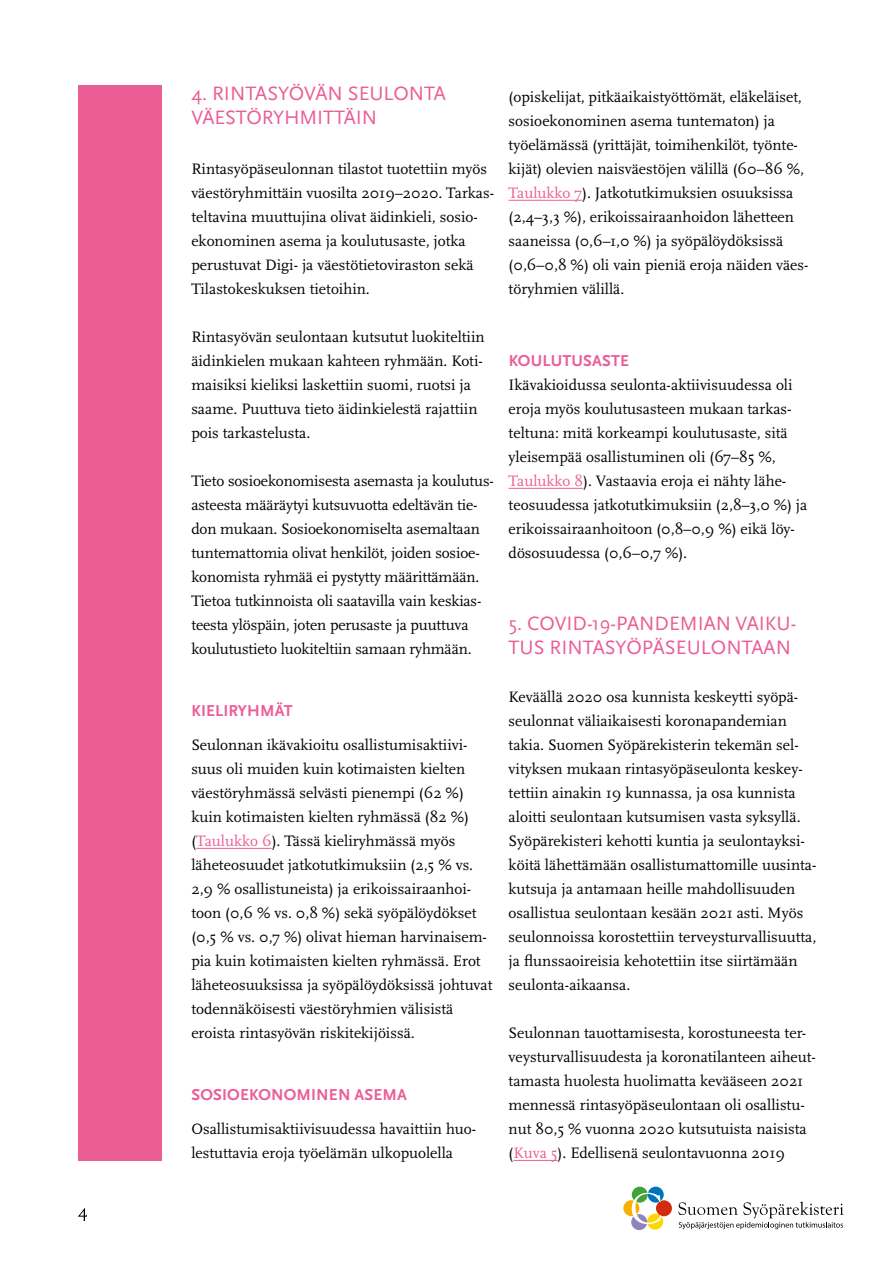
<style>
.page{position:relative;width:893px;height:1263px;background:#fff}
.page>*{position:absolute;margin:0;border:0;box-sizing:border-box;transform-origin:0 0}
.t1{font:20.25px/24px "Scala Sans Pro";color:#eb5d95}
.t2{font:700 16.5px "Scala Sans Pro";letter-spacing:.01em;color:#eb5d95}
.t3{font:15.75px/24px "Scala Pro";color:#000}
.s1{color:#eb5d95}
</style>
<div class="page">
<div style="left:647px;top:1213px;width:16px;height:16px;background:#ffd700;border-radius:50%"></div>
<div style="left:656px;top:1200px;width:16px;height:16px;background:#d32b0f;border-radius:50%"></div>
<div style="left:648px;top:1187px;width:16px;height:15px;background:#0075be;border-radius:50%"></div>
<div style="left:632px;top:1187px;width:16px;height:15px;background:#3fa435;border-radius:50%"></div>
<svg style="left:623px;top:1200px;width:16px;height:16px"></svg>
<div style="left:631px;top:1214px;width:16px;height:16px;background:#9184bd;border-radius:50%"></div>
<svg style="left:632px;top:1193px;width:29px;height:31px"></svg>
<svg style="left:678px;top:1201px;width:166px;height:28px"></svg>
<div style="left:78px;top:85px;width:84px;height:1076px;background:#eb5d95"></div>
<hr style="left:196px;top:848px;width:76px;height:1px;background:#eb5d95">
<hr style="left:509px;top:200px;width:73px;height:1px;background:#eb5d95">
<hr style="left:509px;top:488px;width:74px;height:1px;background:#eb5d95">
<hr style="left:513px;top:1160px;width:45px;height:1px;background:#eb5d95">
<svg style="left:78px;top:1208px;width:9px;height:13px"></svg>
<p class="t1" style="left:191px;top:81px;width:256px">4. RINTASYÖVÄN SEULONTA<br>VÄESTÖRYHMITTÄIN</p>
<p class="t3" style="left:191px;top:157px;width:304px">Rintasyöpäseulonnan tilastot tuotettiin myös väestöryhmittäin vuosilta 2019–2020. Tarkas&shy;teltavina muuttujina olivat äidinkieli, sosio&shy;ekonominen asema ja koulutusaste, jotka perustuvat Digi- ja väestötietoviraston sekä Tilastokeskuksen tietoihin.</p>
<p class="t3" style="left:191px;top:325px;width:295px">Rintasyövän seulontaan kutsutut luokiteltiin äidinkielen mukaan kahteen ryhmään. Koti&shy;maisiksi kieliksi laskettiin suomi, ruotsi ja saame. Puuttuva tieto äidinkielestä rajattiin pois tarkastelusta.</p>
<p class="t3" style="left:191px;top:469px;width:304px">Tieto sosioekonomisesta asemasta ja koulutus&shy;asteesta määräytyi kutsuvuotta edeltävän tie&shy;don mukaan. Sosioekonomiselta asemaltaan tuntemattomia olivat henkilöt, joiden sosioe&shy;konomista ryhmää ei pystytty määrittämään.<br>Tietoa tutkinnoista oli saatavilla vain keskias&shy;teesta ylöspäin, joten perusaste ja puuttuva koulutustieto luokiteltiin samaan ryhmään.</p>
<p class="t2" style="left:191px;top:701px;width:103px">KIELIRYHMÄT</p>
<p class="t3" style="left:191px;top:733px;width:303px">Seulonnan ikävakioitu osallistumisaktiivi&shy;suus oli muiden kuin kotimaisten kielten väestöryhmässä selvästi pienempi (62 %) kuin kotimaisten kielten ryhmässä (82 %) (<span class="s1">Taulukko 6</span>). Tässä kieliryhmässä myös läheteosuudet jatkotutkimuksiin (2,5 % vs.<br>2,9 % osallistuneista) ja erikoissairaanhoi&shy;toon (0,6 % vs. 0,8 %) sekä syöpälöydökset (0,5 % vs. 0,7 %) olivat hieman harvinaisem&shy;pia kuin kotimaisten kielten ryhmässä. Erot läheteosuuksissa ja syöpälöydöksissä johtuvat todennäköisesti väestöryhmien välisistä eroista rintasyövän riskitekijöissä.</p>
<p class="t2" style="left:191px;top:1085px;width:217px">SOSIOEKONOMINEN ASEMA</p>
<p class="t3" style="left:191px;top:1117px;width:286px">Osallistumisaktiivisuudessa havaittiin huo&shy;lestuttavia eroja työelämän ulkopuolella</p>
<p class="t3" style="left:509px;top:85px;width:301px">(opiskelijat, pitkäaikaistyöttömät, eläkeläiset, sosioekonominen asema tuntematon) ja työelämässä (yrittäjät, toimihenkilöt, työnte&shy;kijät) olevien naisväestöjen välillä (60–86 %, <span class="s1">Taulukko 7</span>). Jatkotutkimuksien osuuksissa (2,4–3,3 %), erikoissairaanhoidon lähetteen saaneissa (0,6–1,0 %) ja syöpälöydöksissä (0,6–0,8 %) oli vain pieniä eroja näiden väes&shy;töryhmien välillä.</p>
<p class="t2" style="left:509px;top:351px;width:122px">KOULUTUSASTE</p>
<p class="t3" style="left:509px;top:373px;width:300px">Ikävakioidussa seulonta-aktiivisuudessa oli eroja myös koulutusasteen mukaan tarkas&shy;teltuna: mitä korkeampi koulutusaste, sitä yleisempää osallistuminen oli (67–85 %, <span class="s1">Taulukko 8</span>). Vastaavia eroja ei nähty lähe&shy;teosuudessa jatkotutkimuksiin (2,8–3,0 %) ja erikoissairaanhoitoon (0,8–0,9 %) eikä löy&shy;dösosuudessa (0,6–0,7 %).</p>
<p class="t1" style="left:509px;top:611px;width:289px">5. COVID-19-PANDEMIAN VAIKU-<br>TUS RINTASYÖPÄSEULONTAAN</p>
<p class="t3" style="left:509px;top:685px;width:309px">Keväällä 2020 osa kunnista keskeytti syöpä&shy;seulonnat väliaikaisesti koronapandemian takia. Suomen Syöpärekisterin tekemän sel&shy;vityksen mukaan rintasyöpäseulonta keskey&shy;tettiin ainakin 19 kunnassa, ja osa kunnista aloitti seulontaan kutsumisen vasta syksyllä.<br>Syöpärekisteri kehotti kuntia ja seulontayksi&shy;köitä lähettämään osallistumattomille uusinta&shy;kutsuja ja antamaan heille mahdollisuuden osallistua seulontaan kesään 2021 asti. Myös seulonnoissa korostettiin terveysturvallisuutta, ja flunssaoireisia kehotettiin itse siirtämään seulonta-aikaansa.</p>
<p class="t3" style="left:509px;top:1021px;width:309px">Seulonnan tauottamisesta, korostuneesta ter&shy;veysturvallisuudesta ja koronatilanteen aiheut&shy;tamasta huolesta huolimatta kevääseen 2021 mennessä rintasyöpäseulontaan oli osallistu&shy;nut 80,5 % vuonna 2020 kutsutuista naisista (<span class="s1">Kuva 5</span>). Edellisenä seulontavuonna 2019</p>
</div>
